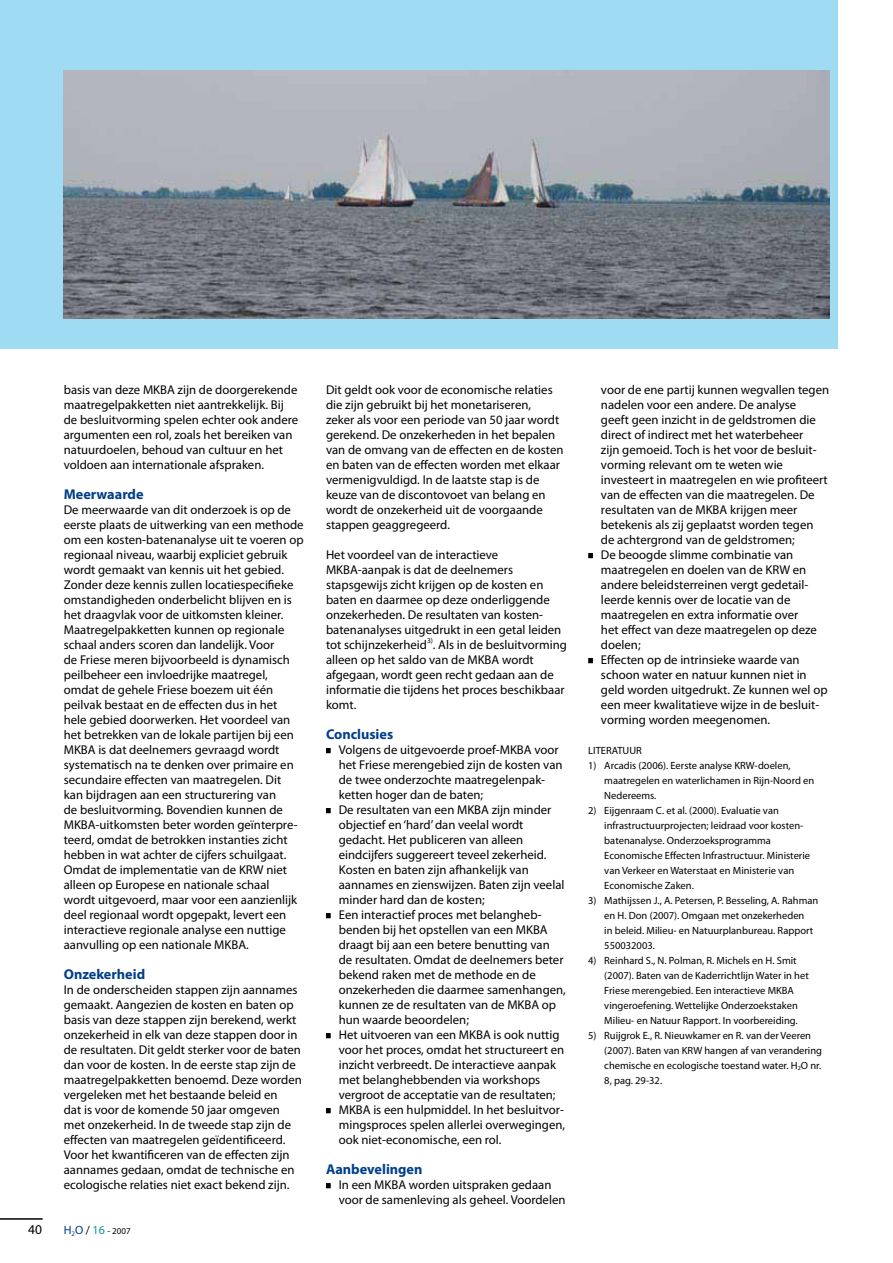
<style>
.page{position:relative;width:893px;height:1263px;background:#fff}
.page>*{position:absolute;margin:0;border:0;box-sizing:border-box;transform-origin:0 0}
.t1{font:700 14.25px "Myriad Pro";color:#003f8a}
.t2{font:13.5px "Myriad Pro";color:#000}
.t3{font:12.75px/15px "Myriad Pro";color:#000}
.t4{font:10.5px/15px "Myriad Pro";color:#000}
.t5{font:9px "Myriad Pro";color:#000}
.s1{font-size:12px;color:#003f8a}
.s2{font-size:12px}
.s3{font-size:12px;color:#0094a8}
</style>
<div class="page">
<hr style="left:0;top:1219px;width:43px;height:1px;background:#000">
<div style="left:0;top:0;width:838px;height:349px;background:#a0dbf4"></div>
<img style="left:64px;top:70px;width:765px;height:249px">
<svg style="left:326px;top:748px;width:5px;height:5px"></svg>
<svg style="left:326px;top:808px;width:5px;height:5px"></svg>
<svg style="left:326px;top:913px;width:5px;height:5px"></svg>
<svg style="left:326px;top:1033px;width:5px;height:5px"></svg>
<svg style="left:326px;top:1108px;width:5px;height:5px"></svg>
<svg style="left:326px;top:1183px;width:5px;height:5px"></svg>
<svg style="left:588px;top:553px;width:5px;height:5px"></svg>
<svg style="left:588px;top:658px;width:5px;height:5px"></svg>
<p class="t3" style="left:64px;top:383px;width:236px">basis van deze MKBA zijn de doorgerekende maatregelpakketten niet aantrekkelijk. Bij de besluitvorming spelen echter ook andere argumenten een rol, zoals het bereiken van natuurdoelen, behoud van cultuur en het voldoen aan internationale afspraken.</p>
<p class="t1" style="left:64px;top:489px;width:81px">Meerwaarde</p>
<p class="t3" style="left:64px;top:503px;width:241px">De meerwaarde van dit onderzoek is op de eerste plaats de uitwerking van een methode om een kosten-batenanalyse uit te voeren op regionaal niveau, waarbij expliciet gebruik wordt gemaakt van kennis uit het gebied.<br>Zonder deze kennis zullen locatiespecifieke omstandigheden onderbelicht blijven en is het draagvlak voor de uitkomsten kleiner.<br>Maatregelpakketten kunnen op regionale schaal anders scoren dan landelijk. Voor<br>de Friese meren bijvoorbeeld is dynamisch peilbeheer een invloedrijke maatregel, omdat de gehele Friese boezem uit één peilvak bestaat en de effecten dus in het<br>hele gebied doorwerken. Het voordeel van het betrekken van de lokale partijen bij een MKBA is dat deelnemers gevraagd wordt systematisch na te denken over primaire en secundaire effecten van maatregelen. Dit kan bijdragen aan een structurering van<br>de besluitvorming. Bovendien kunnen de MKBA-uitkomsten beter worden geïnterpre&shy;teerd, omdat de betrokken instanties zicht hebben in wat achter de cijfers schuilgaat.<br>Omdat de implementatie van de KRW niet alleen op Europese en nationale schaal wordt uitgevoerd, maar voor een aanzienlijk deel regionaal wordt opgepakt, levert een interactieve regionale analyse een nuttige aanvulling op een nationale MKBA.</p>
<p class="t1" style="left:64px;top:969px;width:83px">Onzekerheid</p>
<p class="t3" style="left:64px;top:983px;width:240px">In de onderscheiden stappen zijn aannames gemaakt. Aangezien de kosten en baten op basis van deze stappen zijn berekend, werkt onzekerheid in elk van deze stappen door in de resultaten. Dit geldt sterker voor de baten dan voor de kosten. In de eerste stap zijn de maatregelpakketten benoemd. Deze worden vergeleken met het bestaande beleid en<br>dat is voor de komende 50 jaar omgeven met onzekerheid. In de tweede stap zijn de effecten van maatregelen geïdentificeerd.<br>Voor het kwantificeren van de effecten zijn aannames gedaan, omdat de technische en ecologische relaties niet exact bekend zijn.</p>
<p class="t2" style="left:28px;top:1224px;width:15px">40</p>
<p class="t5" style="left:64px;top:1227px;width:68px"><span class="s1">H</span><sub>2</sub><span class="s1">O</span> <span class="s2">/</span> <span class="s3">16</span> - 2007</p>
<p class="t3" style="left:326px;top:383px;width:239px">Dit geldt ook voor de economische relaties die zijn gebruikt bij het monetariseren,<br>zeker als voor een periode van 50 jaar wordt gerekend. De onzekerheden in het bepalen van de omvang van de effecten en de kosten en baten van de effecten worden met elkaar vermenigvuldigd. In de laatste stap is de keuze van de discontovoet van belang en wordt de onzekerheid uit de voorgaande stappen geaggregeerd.</p>
<p class="t3" style="left:326px;top:548px;width:242px">Het voordeel van de interactieve MKBA-aanpak is dat de deelnemers stapsgewijs zicht krijgen op de kosten en baten en daarmee op deze onderliggende onzekerheden. De resultaten van kosten&shy;batenanalyses uitgedrukt in een getal leiden tot schijnzekerheid<sup>3)</sup>. Als in de besluitvorming alleen op het saldo van de MKBA wordt afgegaan, wordt geen recht gedaan aan de informatie die tijdens het proces beschikbaar komt.</p>
<p class="t1" style="left:326px;top:729px;width:69px">Conclusies</p>
<p class="t3" style="left:339px;top:743px;width:229px">Volgens de uitgevoerde proef-MKBA voor het Friese merengebied zijn de kosten van de twee onderzochte maatregelenpak&shy;ketten hoger dan de baten;<br>De resultaten van een MKBA zijn minder objectief en ‘hard’ dan veelal wordt gedacht. Het publiceren van alleen eindcijfers suggereert teveel zekerheid.<br>Kosten en baten zijn afhankelijk van aannames en zienswijzen. Baten zijn veelal minder hard dan de kosten;<br>Een interactief proces met belangheb&shy;benden bij het opstellen van een MKBA draagt bij aan een betere benutting van de resultaten. Omdat de deelnemers beter bekend raken met de methode en de onzekerheden die daarmee samenhangen, kunnen ze de resultaten van de MKBA op hun waarde beoordelen;<br>Het uitvoeren van een MKBA is ook nuttig voor het proces, omdat het structureert en inzicht verbreedt. De interactieve aanpak met belanghebbenden via workshops vergroot de acceptatie van de resultaten; MKBA is een hulpmiddel. In het besluitvor&shy;mingsproces spelen allerlei overwegingen, ook niet-economische, een rol.</p>
<p class="t1" style="left:326px;top:1164px;width:98px">Aanbevelingen</p>
<p class="t3" style="left:339px;top:1178px;width:228px">In een MKBA worden uitspraken gedaan voor de samenleving als geheel. Voordelen</p>
<p class="t3" style="left:601px;top:383px;width:230px">voor de ene partij kunnen wegvallen tegen nadelen voor een andere. De analyse<br>geeft geen inzicht in de geldstromen die direct of indirect met het waterbeheer<br>zijn gemoeid. Toch is het voor de besluit&shy;vorming relevant om te weten wie investeert in maatregelen en wie profiteert van de effecten van die maatregelen. De resultaten van de MKBA krijgen meer betekenis als zij geplaatst worden tegen de achtergrond van de geldstromen;<br>De beoogde slimme combinatie van maatregelen en doelen van de KRW en andere beleidsterreinen vergt gedetail&shy;leerde kennis over de locatie van de maatregelen en extra informatie over<br>het effect van deze maatregelen op deze doelen;<br>Effecten op de intrinsieke waarde van schoon water en natuur kunnen niet in geld worden uitgedrukt. Ze kunnen wel op een meer kwalitatieve wijze in de besluit&shy;vorming worden meegenomen.</p>
<p class="t4" style="left:588px;top:744px;width:55px">LITERATUUR</p>
<p class="t4" style="left:604px;top:759px;width:211px;text-indent:-16px">1) Arcadis (2006). Eerste analyse KRW-doelen, maatregelen en waterlichamen in Rijn-Noord en<br>Nedereems.</p>
<p class="t4" style="left:604px;top:804px;width:207px;text-indent:-16px">2) Eijgenraam C. et al. (2000). Evaluatie van infrastructuurprojecten; leidraad voor kosten&shy;batenanalyse. Onderzoeksprogramma Economische Effecten Infrastructuur. Ministerie van Verkeer en Waterstaat en Ministerie van Economische Zaken.</p>
<p class="t4" style="left:604px;top:894px;width:216px;text-indent:-16px">3) Mathijssen J., A. Petersen, P. Besseling, A. Rahman en H. Don (2007). Omgaan met onzekerheden<br>in beleid. Milieu- en Natuurplanbureau. Rapport 550032003.</p>
<p class="t4" style="left:604px;top:954px;width:206px;text-indent:-16px">4) Reinhard S., N. Polman, R. Michels en H. Smit (2007). Baten van de Kaderrichtlijn Water in het Friese merengebied. Een interactieve MKBA vingeroefening. Wettelijke Onderzoekstaken Milieu- en Natuur Rapport. In voorbereiding.</p>
<p class="t4" style="left:604px;top:1029px;width:219px;text-indent:-16px">5) Ruijgrok E., R. Nieuwkamer en R. van der Veeren (2007). Baten van KRW hangen af van verandering chemische en ecologische toestand water. H<sub>2</sub>O nr.<br>8, pag. 29-32.</p>
</div>
